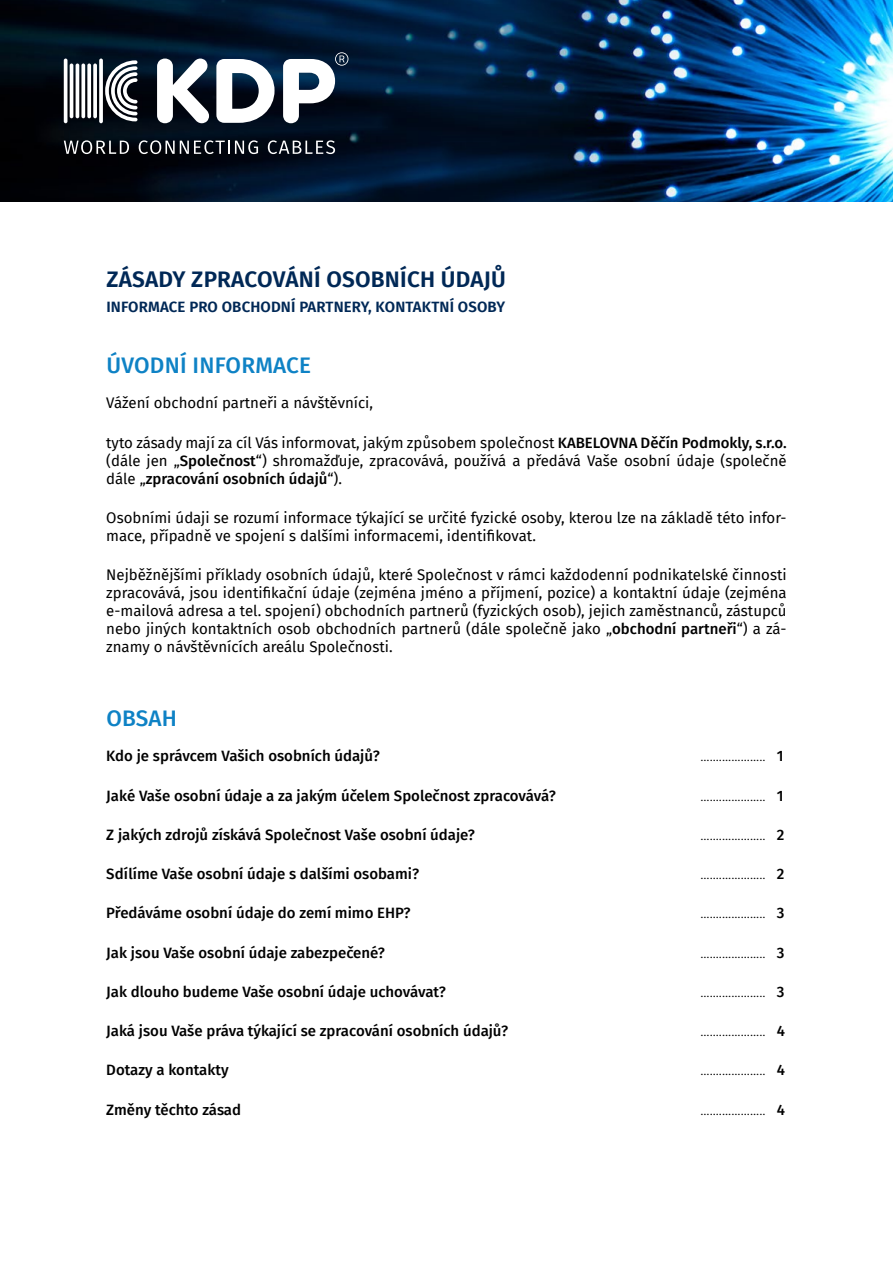
<style>
.page{position:relative;width:893px;height:1263px;background:#fff}
.page>*{position:absolute;margin:0;border:0;box-sizing:border-box;transform-origin:0 0}
.t1{font:600 22.5px "Fira Sans";letter-spacing:.01em;color:#002856}
.t2{font:500 22.5px "Fira Sans";letter-spacing:.01em;color:#0e82c5}
.t3{font:15px/18px "Fira Sans";color:#000;text-align:justify}
.t4{font:500 15px "Fira Sans";color:#000}
.t5{font:300 15px "Fira Sans";color:#000}
.t6{font:600 15px "Fira Sans";letter-spacing:.01em;color:#002856}
.s1{font-weight:500}
</style>
<div class="page">
<img style="left:0;top:0;width:893px;height:202px">
<svg style="left:157px;top:59px;width:52px;height:64px"></svg>
<svg style="left:216px;top:59px;width:59px;height:64px"></svg>
<svg style="left:99px;top:59px;width:4px;height:64px"></svg>
<hr style="left:64px;top:59px;width:3px;height:64px;background:#fff;border-radius:2px">
<hr style="left:70px;top:64px;width:3px;height:54px;background:#fff;border-radius:2px">
<hr style="left:76px;top:64px;width:3px;height:54px;background:#fff;border-radius:2px">
<svg style="left:81px;top:64px;width:4px;height:54px"></svg>
<svg style="left:87px;top:64px;width:4px;height:54px"></svg>
<svg style="left:93px;top:64px;width:4px;height:54px"></svg>
<svg style="left:105px;top:60px;width:32px;height:61px"></svg>
<svg style="left:283px;top:52px;width:65px;height:71px"></svg>
<svg style="left:64px;top:140px;width:65px;height:14px"></svg>
<svg style="left:139px;top:140px;width:119px;height:14px;background:#474b52"></svg>
<svg style="left:268px;top:140px;width:67px;height:14px"></svg>
<h1 class="t1" style="left:106px;top:260px;width:401px">ZÁSADY ZPRACOVÁNÍ OSOBNÍCH ÚDAJŮ</h1>
<p class="t6" style="left:106px;top:295px;width:400px">INFORMACE PRO OBCHODNÍ PARTNERY, KONTAKTNÍ OSOBY</p>
<h1 class="t2" style="left:106px;top:347px;width:206px">ÚVODNÍ INFORMACE</h1>
<p class="t3" style="left:106px;top:394px;width:268px">Vážení obchodní partneři a návštěvníci,</p>
<p class="t3" style="left:106px;top:433px;width:682px">tyto zásady mají za cíl Vás informovat, jakým způsobem společnost <span class="s1">KABELOVNA Děčín Podmokly, s.r.o. </span>(dále jen „<span class="s1">Společnost</span>“) shromažďuje, zpracovává, používá a předává Vaše osobní údaje (společně dále „<span class="s1">zpracování osobních údajů</span>“).</p>
<p class="t3" style="left:106px;top:508px;width:682px">Osobními údaji se rozumí informace týkající se určité fyzické osoby, kterou lze na základě této infor&shy;mace, případně ve spojení s dalšími informacemi, identifikovat.</p>
<p class="t3" style="left:106px;top:565px;width:682px">Nejběžnějšími příklady osobních údajů, které Společnost v rámci každodenní podnikatelské činnosti zpracovává, jsou identifikační údaje (zejména jméno a příjmení, pozice) a kontaktní údaje (zejména e-mailová adresa a tel. spojení) obchodních partnerů (fyzických osob), jejich zaměstnanců, zástupců nebo jiných kontaktních osob obchodních partnerů (dále společně jako „<span class="s1">obchodní partneři</span>“) a zá&shy;znamy o návštěvnících areálu Společnosti.</p>
<h1 class="t2" style="left:106px;top:700px;width:72px">OBSAH</h1>
<p class="t4" style="left:106px;top:744px;width:275px">Kdo je správcem Vašich osobních údajů?</p>
<p class="t5" style="left:700px;top:745px;width:85px">..................... <span class="s1">1</span></p>
<p class="t4" style="left:106px;top:783px;width:451px">Jaké Vaše osobní údaje a za jakým účelem Společnost zpracovává?</p>
<p class="t5" style="left:700px;top:785px;width:85px">..................... <span class="s1">1</span></p>
<p class="t4" style="left:106px;top:822px;width:370px">Z jakých zdrojů získává Společnost Vaše osobní údaje?</p>
<p class="t5" style="left:700px;top:824px;width:86px">..................... <span class="s1">2</span></p>
<p class="t4" style="left:106px;top:862px;width:314px">Sdílíme Vaše osobní údaje s dalšími osobami?</p>
<p class="t5" style="left:700px;top:863px;width:86px">..................... <span class="s1">2</span></p>
<p class="t4" style="left:106px;top:901px;width:306px">Předáváme osobní údaje do zemí mimo EHP?</p>
<p class="t5" style="left:700px;top:902px;width:86px">..................... <span class="s1">3</span></p>
<p class="t4" style="left:106px;top:940px;width:280px">Jak jsou Vaše osobní údaje zabezpečené?</p>
<p class="t5" style="left:700px;top:942px;width:86px">..................... <span class="s1">3</span></p>
<p class="t4" style="left:106px;top:979px;width:341px">Jak dlouho budeme Vaše osobní údaje uchovávat?</p>
<p class="t5" style="left:700px;top:981px;width:86px">..................... <span class="s1">3</span></p>
<p class="t4" style="left:106px;top:1019px;width:404px">Jaká jsou Vaše práva týkající se zpracování osobních údajů?</p>
<p class="t5" style="left:700px;top:1020px;width:86px">..................... <span class="s1">4</span></p>
<p class="t4" style="left:106px;top:1058px;width:124px">Dotazy a kontakty</p>
<p class="t5" style="left:700px;top:1059px;width:86px">..................... <span class="s1">4</span></p>
<p class="t4" style="left:106px;top:1097px;width:136px">Změny těchto zásad</p>
<p class="t5" style="left:700px;top:1099px;width:86px">..................... <span class="s1">4</span></p>
</div>
